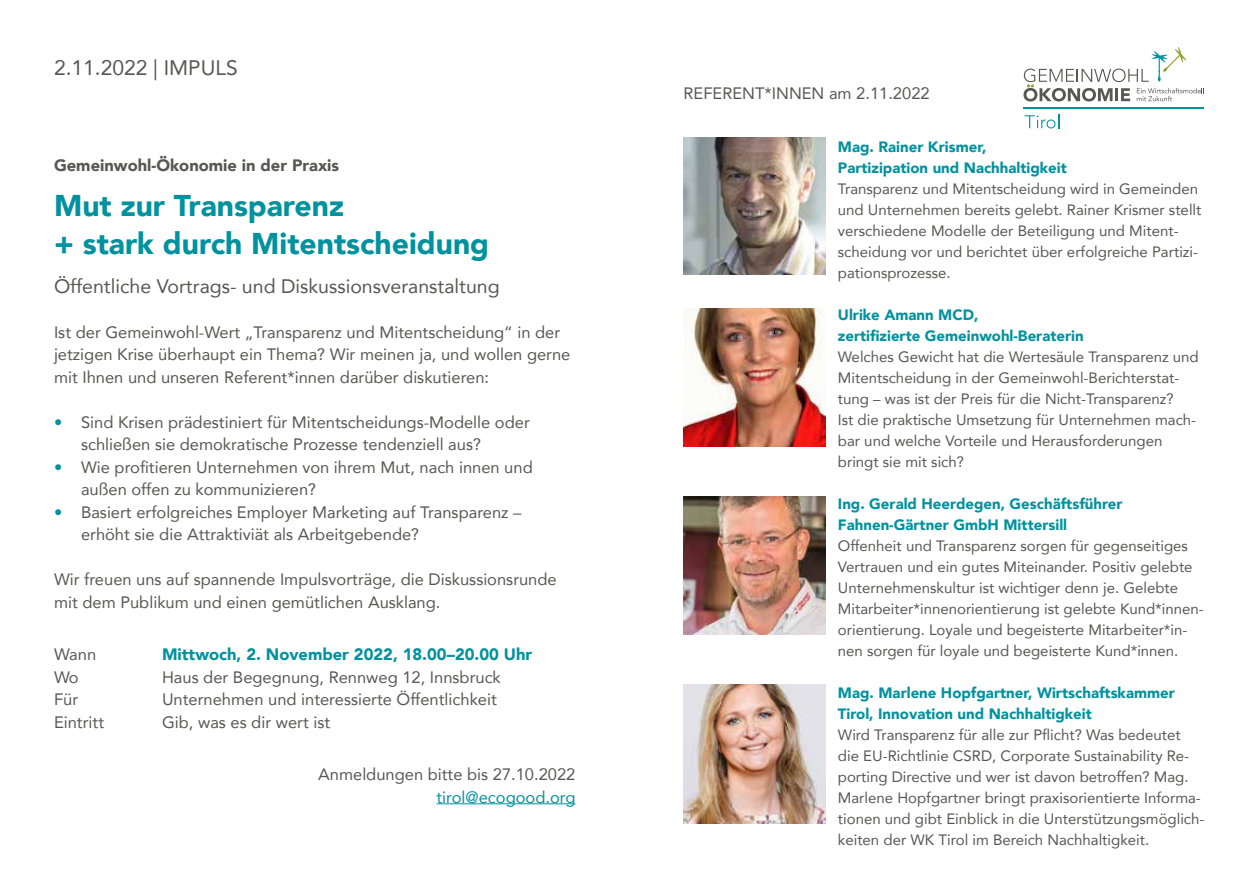
<style>
.page{position:relative;width:1259px;height:893px;background:#fff}
.page>*{position:absolute;margin:0;border:0;box-sizing:border-box;transform-origin:0 0}
.t1{font:900 30px/37.5px "Avenir";color:#00929e}
.t2{font:21px "Avenir";color:#575756}
.t3{font:19.5px "Avenir";color:#575756}
.t4{font:16.5px/22.5px "Avenir";color:#575756}
.t5{font:900 16.5px "Avenir";color:#00929e}
.t6{font:900 16.5px "Avenir";color:#575756}
.t7{font:16.5px "Avenir";color:#00929e}
.t8{font:15px/21px "Avenir";color:#575756}
.t9{font:900 15px/21px "Avenir";color:#00929e}
.s1{color:#00929e}
</style>
<div class="page">
<hr style="left:436px;top:803px;width:139px;height:1px;background:#00929e">
<img style="left:683px;top:137px;width:142px;height:138px">
<img style="left:683px;top:309px;width:142px;height:137px">
<img style="left:683px;top:497px;width:142px;height:138px">
<img style="left:683px;top:685px;width:142px;height:138px">
<svg style="left:1023px;top:47px;width:181px;height:55px"></svg>
<svg style="left:1024px;top:114px;width:35px;height:14px"></svg>
<hr style="left:1024px;top:108px;width:179px;height:1px;background:#00929e">
<h2 class="t2" style="left:54px;top:51px;width:185px">2.11.2022 | IMPULS</h2>
<p class="t6" style="left:54px;top:151px;width:287px">Gemeinwohl-Ökonomie in der Praxis</p>
<h1 class="t1" style="left:54px;top:186px;width:436px">Mut zur Transparenz<br>+ stark durch Mitentscheidung</h1>
<h3 class="t3" style="left:54px;top:270px;width:447px">Öffentliche Vortrags- und Diskussionsveranstaltung</h3>
<p class="t4" style="left:54px;top:320px;width:518px">Ist der Gemeinwohl-Wert „Transparenz und Mitentscheidung“ in der jetzigen Krise überhaupt ein Thema? Wir meinen ja, und wollen gerne mit Ihnen und unseren Referent*innen darüber diskutieren:</p>
<p class="t4" style="left:81px;top:410px;width:450px;text-indent:-27px"><span class="s1">•</span> Sind Krisen prädestiniert für Mitentscheidungs-Modelle oder schließen sie demokratische Prozesse tendenziell aus?</p>
<p class="t4" style="left:81px;top:455px;width:453px;text-indent:-27px"><span class="s1">•</span> Wie profitieren Unternehmen von ihrem Mut, nach innen und außen offen zu kommunizieren?</p>
<p class="t4" style="left:81px;top:500px;width:442px;text-indent:-27px"><span class="s1">•</span> Basiert erfolgreiches Employer Marketing auf Transparenz – erhöht sie die Attraktiviät als Arbeitgebende?</p>
<p class="t4" style="left:54px;top:568px;width:504px">Wir freuen uns auf spannende Impulsvorträge, die Diskussionsrunde mit dem Publikum und einen gemütlichen Ausklang.</p>
<p class="t4" style="left:54px;top:643px;width:44px">Wann</p>
<p class="t5" style="left:162px;top:640px;width:372px">Mittwoch, 2. November 2022, 18.00–20.00 Uhr</p>
<p class="t4" style="left:54px;top:665px;width:26px">Wo</p>
<p class="t4" style="left:162px;top:665px;width:340px">Haus der Begegnung, Rennweg 12, Innsbruck</p>
<p class="t4" style="left:54px;top:688px;width:26px">Für</p>
<p class="t4" style="left:162px;top:688px;width:336px">Unternehmen und interessierte Öffentlichkeit</p>
<p class="t4" style="left:54px;top:710px;width:52px">Eintritt</p>
<p class="t4" style="left:162px;top:710px;width:170px">Gib, was es dir wert ist</p>
<p class="t4" style="left:318px;top:763px;width:259px">Anmeldungen bitte bis 27.10.2022</p>
<p class="t7" style="left:436px;top:784px;width:140px">tirol@ecogood.org</p>
<p class="t4" style="left:683px;top:82px;width:248px">REFERENT*INNEN am 2.11.2022</p>
<p class="t9" style="left:838px;top:136px;width:230px">Mag. Rainer Krismer,<br>Partizipation und Nachhaltigkeit</p>
<p class="t8" style="left:838px;top:178px;width:365px">Transparenz und Mitentscheidung wird in Gemeinden und Unternehmen bereits gelebt. Rainer Krismer stellt verschiedene Modelle der Beteiligung und Mitent&shy;scheidung vor und berichtet über erfolgreiche Partizi&shy;pationsprozesse.</p>
<p class="t9" style="left:838px;top:304px;width:247px">Ulrike Amann MCD,<br>zertifizierte Gemeinwohl-Beraterin</p>
<p class="t8" style="left:838px;top:346px;width:362px">Welches Gewicht hat die Wertesäule Transparenz und Mitentscheidung in der Gemeinwohl-Berichterstat&shy;tung – was ist der Preis für die Nicht-Transparenz?<br>Ist die praktische Umsetzung für Unternehmen mach&shy;bar und welche Vorteile und Herausforderungen bringt sie mit sich?</p>
<p class="t9" style="left:838px;top:493px;width:286px">Ing. Gerald Heerdegen, Geschäftsführer<br>Fahnen-Gärtner GmbH Mittersill</p>
<p class="t8" style="left:838px;top:535px;width:367px">Offenheit und Transparenz sorgen für gegenseitiges Vertrauen und ein gutes Miteinander. Positiv gelebte Unternehmenskultur ist wichtiger denn je. Gelebte Mitarbeiter*innenorientierung ist gelebte Kund*innen&shy;orientierung. Loyale und begeisterte Mitarbeiter*in&shy;nen sorgen für loyale und begeisterte Kund*innen.</p>
<p class="t9" style="left:838px;top:682px;width:338px">Mag. Marlene Hopfgartner, Wirtschaftskammer<br>Tirol, Innovation und Nachhaltigkeit</p>
<p class="t8" style="left:838px;top:724px;width:368px">Wird Transparenz für alle zur Pflicht? Was bedeutet die EU-Richtlinie CSRD, Corporate Sustainability Re&shy;porting Directive und wer ist davon betroffen? Mag.<br>Marlene Hopfgartner bringt praxisorientierte Informa&shy;tionen und gibt Einblick in die Unterstützungsmöglich&shy;keiten der WK Tirol im Bereich Nachhaltigkeit.</p>
</div>
